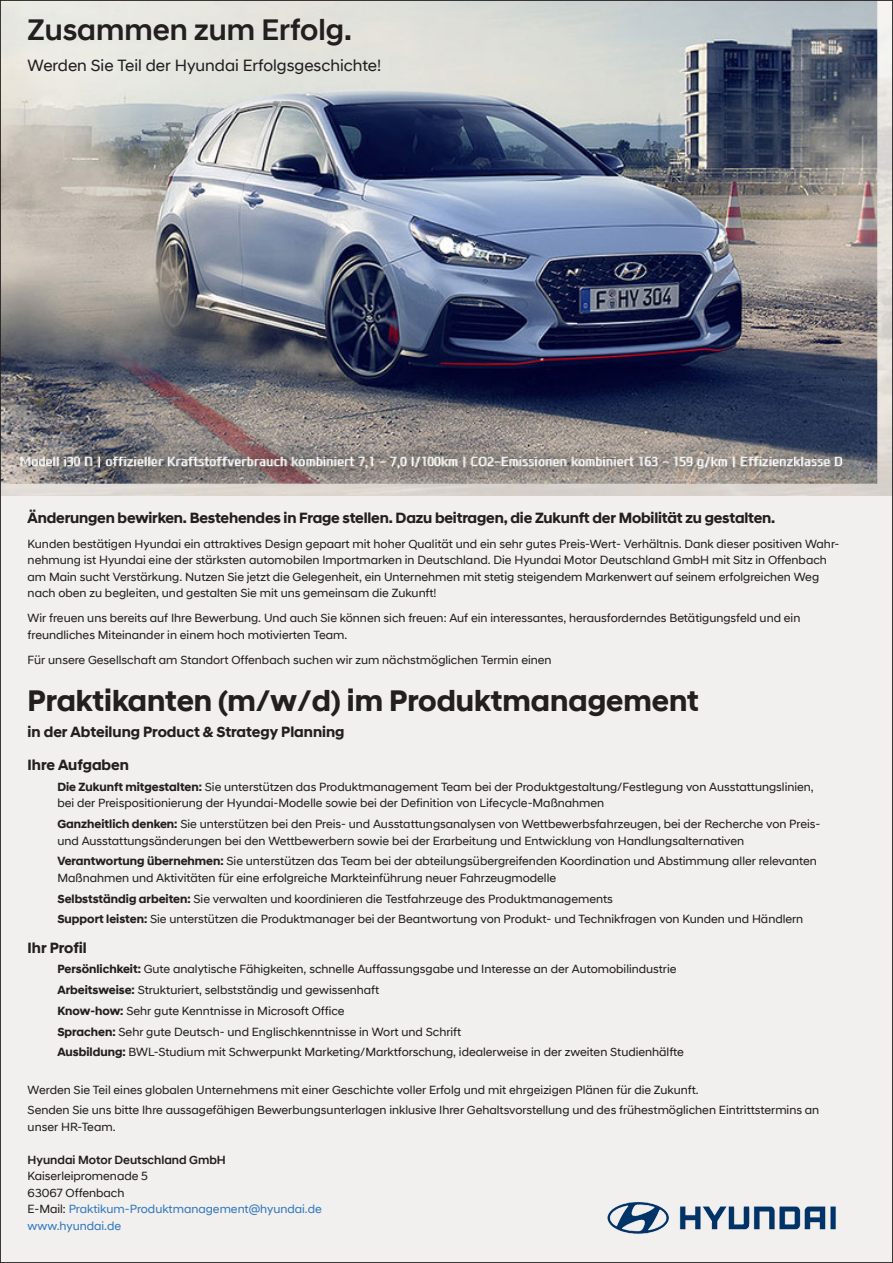
<style>
.page{position:relative;width:893px;height:1263px;background:#f2efef}
.page>*{position:absolute;margin:0;border:0;box-sizing:border-box;transform-origin:0 0}
.t1{font:700 30px "Hyundai Sans Head Office";color:#231f20}
.t2{font:500 30px "Hyundai Sans Head Office";color:#231f20}
.t3{font:16.5px "Hyundai Sans Head Office";color:#231f20}
.t4{font:700 15px "Hyundai Sans Head Office";letter-spacing:-.01em;color:#231f20}
.t5{font:12px/16.5px "Hyundai Sans Head Office";color:#231f20}
.t6{font:12px "Hyundai Sans Head Office";color:#317abc}
.t7{font:500 12px "Hyundai Sans Head Office";color:#231f20}
.s1{font-weight:700}
.s2{color:#231f20}
</style>
<div class="page">
<img style="left:607px;top:1202px;width:229px;height:32px">
<img style="left:2px;top:2px;width:889px;height:494px">
<p class="t2" style="left:28px;top:11px;width:326px">Zusammen zum Erfolg.</p>
<p class="t3" style="left:28px;top:56px;width:355px">Werden Sie Teil der Hyundai Erfolgsgeschichte!</p>
<p class="t4" style="left:28px;top:509px;width:749px">Änderungen bewirken. Bestehendes in Frage stellen. Dazu beitragen, die Zukunft der Mobilität zu gestalten.</p>
<p class="t5" style="left:28px;top:535px;width:813px">Kunden bestätigen Hyundai ein attraktives Design gepaart mit hoher Qualität und ein sehr gutes Preis-Wert- Verhältnis. Dank dieser positiven Wahr&shy;nehmung ist Hyundai eine der stärksten automobilen Importmarken in Deutschland. Die Hyundai Motor Deutschland GmbH mit Sitz in Offenbach am Main sucht Verstärkung. Nutzen Sie jetzt die Gelegenheit, ein Unternehmen mit stetig steigendem Markenwert auf seinem erfolgreichen Weg nach oben zu begleiten, und gestalten Sie mit uns gemeinsam die Zukunft!</p>
<p class="t5" style="left:28px;top:610px;width:774px">Wir freuen uns bereits auf Ihre Bewerbung. Und auch Sie können sich freuen: Auf ein interessantes, herausforderndes Betätigungsfeld und ein freundliches Miteinander in einem hoch motivierten Team.</p>
<p class="t5" style="left:28px;top:651px;width:525px">Für unsere Gesellschaft am Standort Offenbach suchen wir zum nächstmöglichen Termin einen</p>
<p class="t1" style="left:28px;top:683px;width:673px">Praktikanten (m/w/d) im Produktmanagement</p>
<p class="t4" style="left:28px;top:722px;width:318px">in der Abteilung Product &amp; Strategy Planning</p>
<p class="t4" style="left:28px;top:756px;width:103px">Ihre Aufgaben</p>
<p class="t5" style="left:57px;top:778px;width:758px"><span class="s1">Die Zukunft mitgestalten:</span> Sie unterstützen das Produktmanagement Team bei der Produktgestaltung/Festlegung von Ausstattungslinien, bei der Preispositionierung der Hyundai-Modelle sowie bei der Definition von Lifecycle-Maßnahmen</p>
<p class="t5" style="left:57px;top:816px;width:764px"><span class="s1">Ganzheitlich denken:</span> Sie unterstützen bei den Preis- und Ausstattungsanalysen von Wettbewerbsfahrzeugen, bei der Recherche von Preis&shy;und Ausstattungsänderungen bei den Wettbewerbern sowie bei der Erarbeitung und Entwicklung von Handlungsalternativen</p>
<p class="t5" style="left:57px;top:853px;width:761px"><span class="s1">Verantwortung übernehmen:</span> Sie unterstützen das Team bei der abteilungsübergreifenden Koordination und Abstimmung aller relevanten<br>Maßnahmen und Aktivitäten für eine erfolgreiche Markteinführung neuer Fahrzeugmodelle</p>
<p class="t5" style="left:57px;top:890px;width:557px"><span class="s1">Selbstständig arbeiten:</span> Sie verwalten und koordinieren die Testfahrzeuge des Produktmanagements</p>
<p class="t5" style="left:57px;top:911px;width:747px"><span class="s1">Support leisten:</span> Sie unterstützen die Produktmanager bei der Beantwortung von Produkt- und Technikfragen von Kunden und Händlern</p>
<p class="t4" style="left:28px;top:938px;width:61px">Ihr Profil</p>
<p class="t5" style="left:57px;top:961px;width:621px"><span class="s1">Persönlichkeit:</span> Gute analytische Fähigkeiten, schnelle Auffassungsgabe und Interesse an der Automobilindustrie</p>
<p class="t5" style="left:57px;top:982px;width:323px"><span class="s1">Arbeitsweise:</span> Strukturiert, selbstständig und gewissenhaft</p>
<p class="t5" style="left:57px;top:1002px;width:289px"><span class="s1">Know-how:</span> Sehr gute Kenntnisse in Microsoft Office</p>
<p class="t5" style="left:57px;top:1023px;width:405px"><span class="s1">Sprachen:</span> Sehr gute Deutsch- und Englischkenntnisse in Wort und Schrift</p>
<p class="t5" style="left:57px;top:1044px;width:628px"><span class="s1">Ausbildung:</span> BWL-Studium mit Schwerpunkt Marketing/Marktforschung, idealerweise in der zweiten Studienhälfte</p>
<p class="t5" style="left:28px;top:1081px;width:673px">Werden Sie Teil eines globalen Unternehmens mit einer Geschichte voller Erfolg und mit ehrgeizigen Plänen für die Zukunft.</p>
<p class="t5" style="left:28px;top:1102px;width:793px">Senden Sie uns bitte Ihre aussagefähigen Bewerbungsunterlagen inklusive Ihrer Gehaltsvorstellung und des frühestmöglichen Eintrittstermins an unser HR-Team.</p>
<p class="t7" style="left:28px;top:1152px;width:200px">Hyundai Motor Deutschland GmbH</p>
<p class="t5" style="left:28px;top:1168px;width:122px">Kaiserleipromenade 5</p>
<p class="t5" style="left:28px;top:1184px;width:98px">63067 Offenbach</p>
<p class="t6" style="left:28px;top:1202px;width:296px"><span class="s2">E-Mail:</span> Praktikum-Produktmanagement@hyundai.de</p>
<p class="t6" style="left:28px;top:1218px;width:95px">www.hyundai.de</p>
</div>
